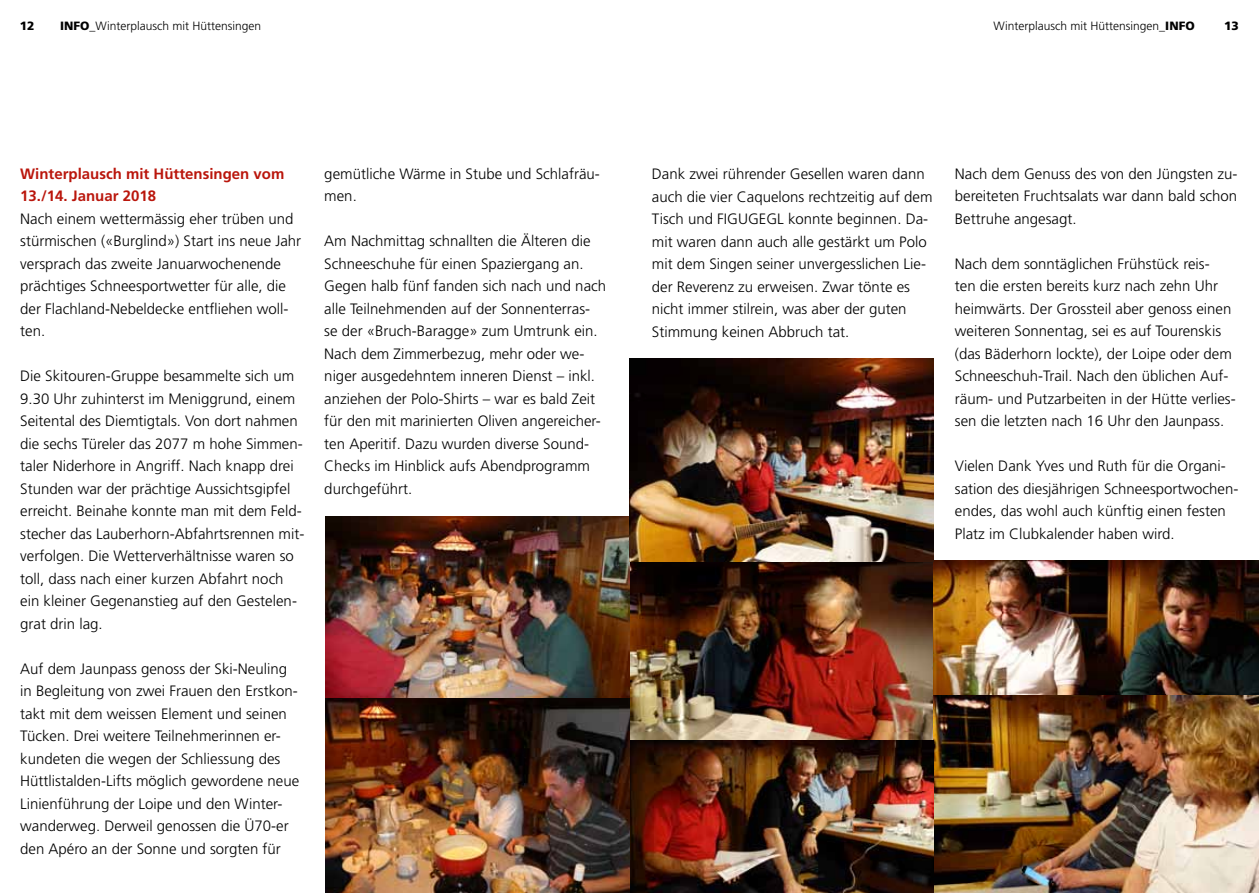
<style>
.page{position:relative;width:1259px;height:893px;background:#fff}
.page>*{position:absolute;margin:0;border:0;box-sizing:border-box;transform-origin:0 0}
.t1{font:300 15px/22.5px "Frutiger LT Std";color:#000}
.t2{font:700 15px/22.5px "Frutiger LT Std";color:#ba160c}
.t3{font:300 12px "Frutiger LT Std";color:#000}
.t4{font:900 12px "Frutiger LT Std";color:#000}
.s1{font-weight:900}
</style>
<div class="page">
<img style="left:629px;top:359px;width:305px;height:534px">
<img style="left:933px;top:561px;width:326px;height:332px">
<img style="left:325px;top:516px;width:304px;height:377px">
<p class="t4" style="left:20px;top:18px;width:16px">12</p>
<p class="t3" style="left:60px;top:19px;width:202px"><span class="s1">INFO</span>_Winterplausch mit Hüttensingen</p>
<p class="t3" style="left:993px;top:19px;width:202px">Winterplausch mit Hüttensingen_<span class="s1">INFO</span></p>
<p class="t4" style="left:1224px;top:18px;width:16px">13</p>
<p class="t2" style="left:20px;top:162px;width:266px">Winterplausch mit Hüttensingen vom<br>13./14. Januar 2018</p>
<p class="t1" style="left:20px;top:208px;width:282px">Nach einem wettermässig eher trüben und stürmischen («Burglind») Start ins neue Jahr versprach das zweite Januarwochenende prächtiges Schneesportwetter für alle, die der Flachland-Nebeldecke entfliehen woll&shy;ten.</p>
<p class="t1" style="left:20px;top:365px;width:286px">Die Skitouren-Gruppe besammelte sich um 9.30 Uhr zuhinterst im Meniggrund, einem Seitental des Diemtigtals. Von dort nahmen die sechs Türeler das 2077 m hohe Simmen&shy;taler Niderhore in Angriff. Nach knapp drei Stunden war der prächtige Aussichtsgipfel erreicht. Beinahe konnte man mit dem Feld&shy;stecher das Lauberhorn-Abfahrtsrennen mit&shy;verfolgen. Die Wetterverhältnisse waren so toll, dass nach einer kurzen Abfahrt noch ein kleiner Gegenanstieg auf den Gestelen&shy;grat drin lag.</p>
<p class="t1" style="left:20px;top:658px;width:280px">Auf dem Jaunpass genoss der Ski-Neuling in Begleitung von zwei Frauen den Erstkon&shy;takt mit dem weissen Element und seinen Tücken. Drei weitere Teilnehmerinnen er&shy;kundeten die wegen der Schliessung des Hüttlistalden-Lifts möglich gewordene neue Linienführung der Loipe und den Winter&shy;wanderweg. Derweil genossen die Ü70-er den Apéro an der Sonne und sorgten für</p>
<p class="t1" style="left:324px;top:163px;width:277px">gemütliche Wärme in Stube und Schlafräu&shy;men.</p>
<p class="t1" style="left:324px;top:230px;width:283px">Am Nachmittag schnallten die Älteren die Schneeschuhe für einen Spaziergang an.<br>Gegen halb fünf fanden sich nach und nach alle Teilnehmenden auf der Sonnenterras&shy;se der «Bruch-Baragge» zum Umtrunk ein.<br>Nach dem Zimmerbezug, mehr oder we&shy;niger ausgedehntem inneren Dienst – inkl. anziehen der Polo-Shirts – war es bald Zeit für den mit marinierten Oliven angereicher&shy;ten Aperitif. Dazu wurden diverse Sound-Checks im Hinblick aufs Abendprogramm durchgeführt.</p>
<p class="t1" style="left:652px;top:163px;width:282px">Dank zwei rührender Gesellen waren dann auch die vier Caquelons rechtzeitig auf dem Tisch und FIGUGEGL konnte beginnen. Da&shy;mit waren dann auch alle gestärkt um Polo mit dem Singen seiner unvergesslichen Lie&shy;der Reverenz zu erweisen. Zwar tönte es nicht immer stilrein, was aber der guten Stimmung keinen Abbruch tat.</p>
<p class="t1" style="left:955px;top:163px;width:284px;text-align:justify">Nach dem Genuss des von den Jüngsten zu&shy;bereiteten Fruchtsalats war dann bald schon Bettruhe angesagt.</p>
<p class="t1" style="left:955px;top:253px;width:282px">Nach dem sonntäglichen Frühstück reis-<br>ten die ersten bereits kurz nach zehn Uhr heimwärts. Der Grossteil aber genoss einen weiteren Sonnentag, sei es auf Tourenskis (das Bäderhorn lockte), der Loipe oder dem Schneeschuh-Trail. Nach den üblichen Auf&shy;räum- und Putzarbeiten in der Hütte verlies&shy;sen die letzten nach 16 Uhr den Jaunpass.</p>
<p class="t1" style="left:955px;top:455px;width:285px">Vielen Dank Yves und Ruth für die Organi&shy;sation des diesjährigen Schneesportwochen&shy;endes, das wohl auch künftig einen festen Platz im Clubkalender haben wird.</p>
</div>
